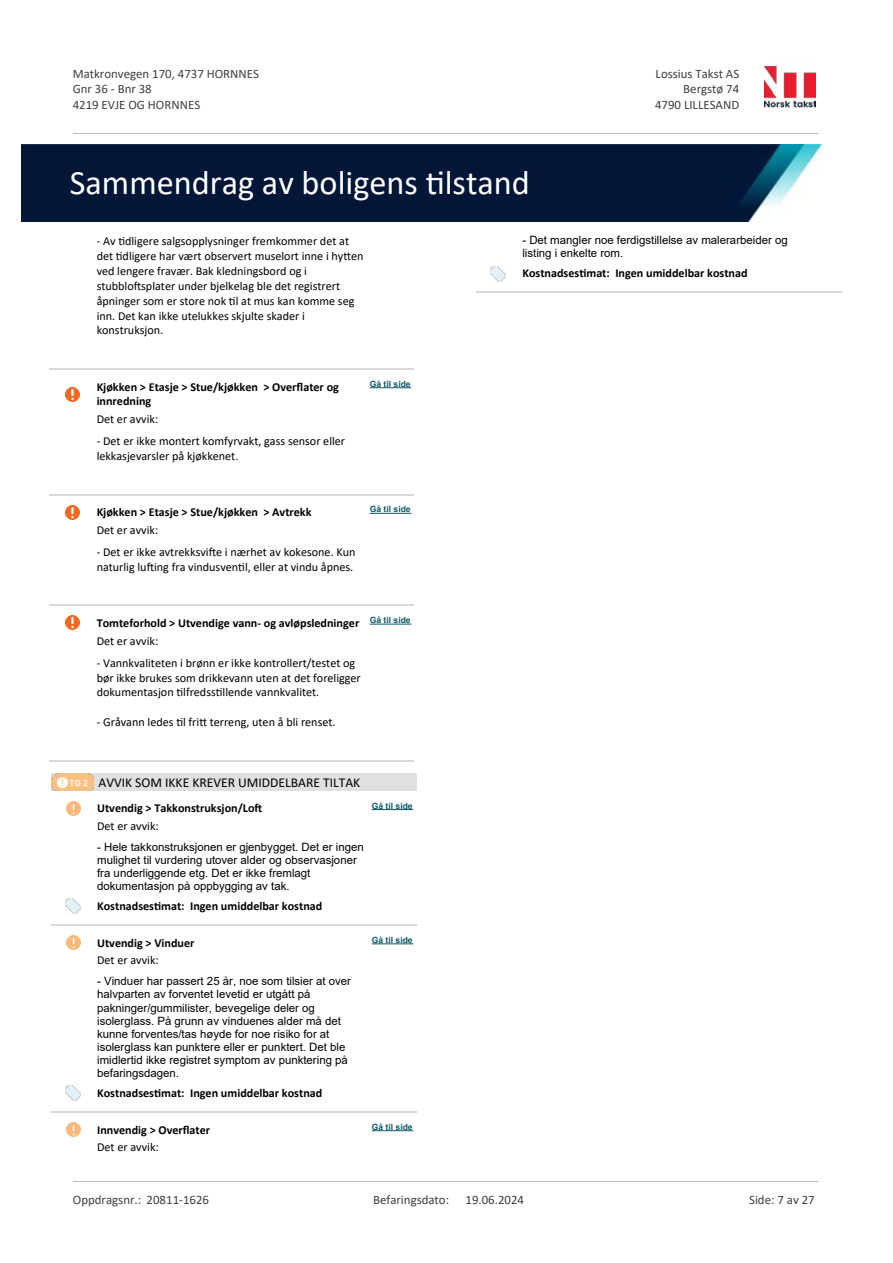
<style>
.page{position:relative;width:893px;height:1263px;background:#fff}
.page>*{position:absolute;margin:0;border:0;box-sizing:border-box;transform-origin:0 0}
.t1{font:34.35px "Calibri";color:#fff}
.t2{font:13.5px "Calibri";color:#000}
.t3{font:12.9px/15.8px "Calibri";color:#404040}
.t4{font:12.15px/14.9px "Calibri";color:#000}
.t5{font:700 12.15px/14.9px "Calibri";color:#000}
.t6{font:11.4px/13.2px "Arial";color:#000}
.t7{font:700 8.55px "Arial";color:#115965}
.s1{font-weight:400}
</style>
<div class="page">
<hr style="left:50px;top:368px;width:44px;height:2px;background:#d7dbd3">
<hr style="left:94px;top:368px;width:67px;height:2px;background:#d7dbd3">
<hr style="left:161px;top:368px;width:72px;height:2px;background:#d7dbd3">
<hr style="left:233px;top:368px;width:134px;height:2px;background:#d7dbd3">
<hr style="left:367px;top:368px;width:47px;height:2px;background:#d7dbd3">
<img style="left:65px;top:387px;width:14px;height:14px">
<hr style="left:370px;top:387px;width:41px;height:1px;background:#115965">
<hr style="left:50px;top:494px;width:44px;height:1px;background:#d7dbd3">
<hr style="left:94px;top:494px;width:67px;height:1px;background:#d7dbd3">
<hr style="left:161px;top:494px;width:72px;height:1px;background:#d7dbd3">
<hr style="left:233px;top:494px;width:134px;height:1px;background:#d7dbd3">
<hr style="left:367px;top:494px;width:47px;height:1px;background:#d7dbd3">
<img style="left:65px;top:505px;width:14px;height:14px">
<hr style="left:370px;top:513px;width:41px;height:1px;background:#115965">
<hr style="left:50px;top:604px;width:44px;height:2px;background:#d7dbd3">
<hr style="left:94px;top:604px;width:67px;height:2px;background:#d7dbd3">
<hr style="left:161px;top:604px;width:72px;height:2px;background:#d7dbd3">
<hr style="left:233px;top:604px;width:134px;height:2px;background:#d7dbd3">
<hr style="left:367px;top:604px;width:47px;height:2px;background:#d7dbd3">
<img style="left:65px;top:615px;width:14px;height:14px">
<hr style="left:370px;top:624px;width:41px;height:1px;background:#115965">
<hr style="left:50px;top:760px;width:44px;height:1px;background:#d7dbd3">
<hr style="left:94px;top:760px;width:67px;height:1px;background:#d7dbd3">
<hr style="left:161px;top:760px;width:72px;height:1px;background:#d7dbd3">
<hr style="left:233px;top:760px;width:134px;height:1px;background:#d7dbd3">
<hr style="left:367px;top:760px;width:47px;height:1px;background:#d7dbd3">
<svg style="left:51px;top:790px;width:43px;height:1px"></svg>
<img style="left:51px;top:773px;width:43px;height:17px">
<div style="left:94px;top:773px;width:275px;height:18px;background:#e0e0e0"></div>
<div style="left:369px;top:773px;width:47px;height:18px;background:#e0e0e0"></div>
<img style="left:66px;top:802px;width:14px;height:14px">
<hr style="left:372px;top:809px;width:41px;height:1px;background:#115965">
<img style="left:65px;top:898px;width:15px;height:15px">
<hr style="left:51px;top:924px;width:43px;height:2px;background:#d7dbd3">
<hr style="left:94px;top:924px;width:68px;height:2px;background:#d7dbd3">
<hr style="left:162px;top:924px;width:72px;height:2px;background:#d7dbd3">
<hr style="left:234px;top:924px;width:135px;height:2px;background:#d7dbd3">
<hr style="left:369px;top:924px;width:47px;height:2px;background:#d7dbd3">
<img style="left:66px;top:936px;width:14px;height:14px">
<hr style="left:372px;top:943px;width:41px;height:1px;background:#115965">
<img style="left:65px;top:1086px;width:15px;height:15px">
<hr style="left:51px;top:1111px;width:43px;height:1px;background:#d7dbd3">
<hr style="left:94px;top:1111px;width:68px;height:1px;background:#d7dbd3">
<hr style="left:162px;top:1111px;width:72px;height:1px;background:#d7dbd3">
<hr style="left:234px;top:1111px;width:135px;height:1px;background:#d7dbd3">
<hr style="left:369px;top:1111px;width:47px;height:1px;background:#d7dbd3">
<img style="left:66px;top:1122px;width:14px;height:14px">
<hr style="left:372px;top:1130px;width:41px;height:1px;background:#115965">
<img style="left:491px;top:266px;width:15px;height:15px">
<hr style="left:476px;top:291px;width:43px;height:2px;background:#d7dbd3">
<hr style="left:519px;top:291px;width:68px;height:2px;background:#d7dbd3">
<hr style="left:587px;top:291px;width:72px;height:2px;background:#d7dbd3">
<hr style="left:659px;top:291px;width:135px;height:2px;background:#d7dbd3">
<hr style="left:794px;top:291px;width:47px;height:2px;background:#d7dbd3">
<img style="left:765px;top:65px;width:50px;height:43px">
<hr style="left:73px;top:133px;width:745px;height:1px;background:#c0c0c0">
<img style="left:21px;top:144px;width:801px;height:77px">
<hr style="left:73px;top:1181px;width:745px;height:1px;background:#c0c0c0">
<p class="t3" style="left:73px;top:65px;width:188px">Matkronvegen 170, 4737 HORNNES<br>Gnr 36 - Bnr 38<br>4219 EVJE OG HORNNES</p>
<p class="t3" style="left:656px;top:65px;width:85px">Lossius Takst AS</p>
<p class="t3" style="left:683px;top:81px;width:57px">Bergstø 74</p>
<p class="t3" style="left:655px;top:96px;width:86px">4790 LILLESAND</p>
<h1 class="t1" style="left:70px;top:159px;width:462px">Sammendrag av boligens 琀椀lstand</h1>
<p class="t4" style="left:97px;top:234px;width:268px">- Av 琀椀dligere salgsopplysninger fremkommer det at det 琀椀dligere har vært observert muselort inne i hy琀琀en ved lengere fravær. Bak kledningsbord og i<br>stubblo昀琀splater under bjelkelag ble det registrert åpninger som er store nok 琀椀l at mus kan komme seg inn. Det kan ikke utelukkes skjulte skader i konstruksjon.</p>
<p class="t5" style="left:97px;top:379px;width:244px">Kjøkken &gt; Etasje &gt; Stue/kjøkken &gt; Over昀氀ater og innredning</p>
<p class="t7" style="left:370px;top:378px;width:42px">Gå til side</p>
<p class="t4" style="left:97px;top:411px;width:63px">Det er avvik:</p>
<p class="t4" style="left:97px;top:433px;width:250px">- Det er ikke montert komfyrvakt, gass sensor eller lekkasjevarsler på kjøkkenet.</p>
<p class="t5" style="left:97px;top:505px;width:216px">Kjøkken &gt; Etasje &gt; Stue/kjøkken &gt; Avtrekk</p>
<p class="t7" style="left:370px;top:503px;width:42px">Gå til side</p>
<p class="t4" style="left:97px;top:522px;width:63px">Det er avvik:</p>
<p class="t4" style="left:97px;top:544px;width:260px">- Det er ikke avtrekksvi昀琀e i nærhet av kokesone. Kun naturlig lu昀琀ing fra vindusven琀椀l, eller at vindu åpnes.</p>
<p class="t5" style="left:97px;top:614px;width:316px;line-height:17.7px">Tomteforhold &gt; Utvendige vann- og avløpsledninger <sup>Gå</sup> <sup>til</sup> <sup>side<br></sup><span class="s1">Det er avvik:</span></p>
<p class="t4" style="left:97px;top:655px;width:266px">- Vannkvaliteten i brønn er ikke kontrollert/testet og bør ikke brukes som drikkevann uten at det foreligger dokumentasjon 琀椀lfredss琀椀llende vannkvalitet.</p>
<p class="t4" style="left:97px;top:714px;width:240px">- Gråvann ledes 琀椀l fri琀琀 terreng, uten å bli renset.</p>
<p class="t2" style="left:99px;top:773px;width:263px">AVVIK SOM IKKE KREVER UMIDDELBARE TILTAK</p>
<p class="t5" style="left:97px;top:801px;width:167px">Utvendig &gt; Takkonstruksjon/Lo昀琀</p>
<p class="t7" style="left:372px;top:800px;width:42px">Gå til side</p>
<p class="t4" style="left:97px;top:818px;width:63px">Det er avvik:</p>
<p class="t6" style="left:97px;top:840px;width:268px">- Hele takkonstruksjonen er gjenbygget. Det er ingen mulighet til vurdering utover alder og observasjoner fra underliggende etg. Det er ikke fremlagt dokumentasjon på oppbygging av tak.</p>
<p class="t5" style="left:97px;top:899px;width:227px">Kostnadses琀椀mat: Ingen umiddelbar kostnad</p>
<p class="t5" style="left:97px;top:935px;width:99px">Utvendig &gt; Vinduer</p>
<p class="t7" style="left:372px;top:934px;width:42px">Gå til side</p>
<p class="t4" style="left:97px;top:953px;width:63px">Det er avvik:</p>
<p class="t6" style="left:97px;top:974px;width:255px">- Vinduer har passert 25 år, noe som tilsier at over halvparten av forventet levetid er utgått på pakninger/gummilister, bevegelige deler og isolerglass. På grunn av vinduenes alder må det kunne forventes/tas høyde for noe risiko for at isolerglass kan punktere eller er punktert. Det ble imidlertid ikke registret symptom av punktering på befaringsdagen.</p>
<p class="t5" style="left:97px;top:1086px;width:227px">Kostnadses琀椀mat: Ingen umiddelbar kostnad</p>
<p class="t5" style="left:97px;top:1122px;width:115px">Innvendig &gt; Over昀氀ater</p>
<p class="t7" style="left:372px;top:1121px;width:42px">Gå til side</p>
<p class="t4" style="left:97px;top:1139px;width:63px">Det er avvik:</p>
<p class="t6" style="left:522px;top:234px;width:267px">- Det mangler noe ferdigstillelse av malerarbeider og listing i enkelte rom.</p>
<p class="t5" style="left:522px;top:266px;width:227px">Kostnadses琀椀mat: Ingen umiddelbar kostnad</p>
<p class="t3" style="left:73px;top:1192px;width:138px">Oppdragsnr.: 20811-1626</p>
<p class="t3" style="left:373px;top:1192px;width:78px">Befaringsdato:</p>
<p class="t3" style="left:465px;top:1192px;width:60px">19.06.2024</p>
<p class="t3" style="left:749px;top:1192px;width:67px">Side: 7 av 27</p>
</div>
